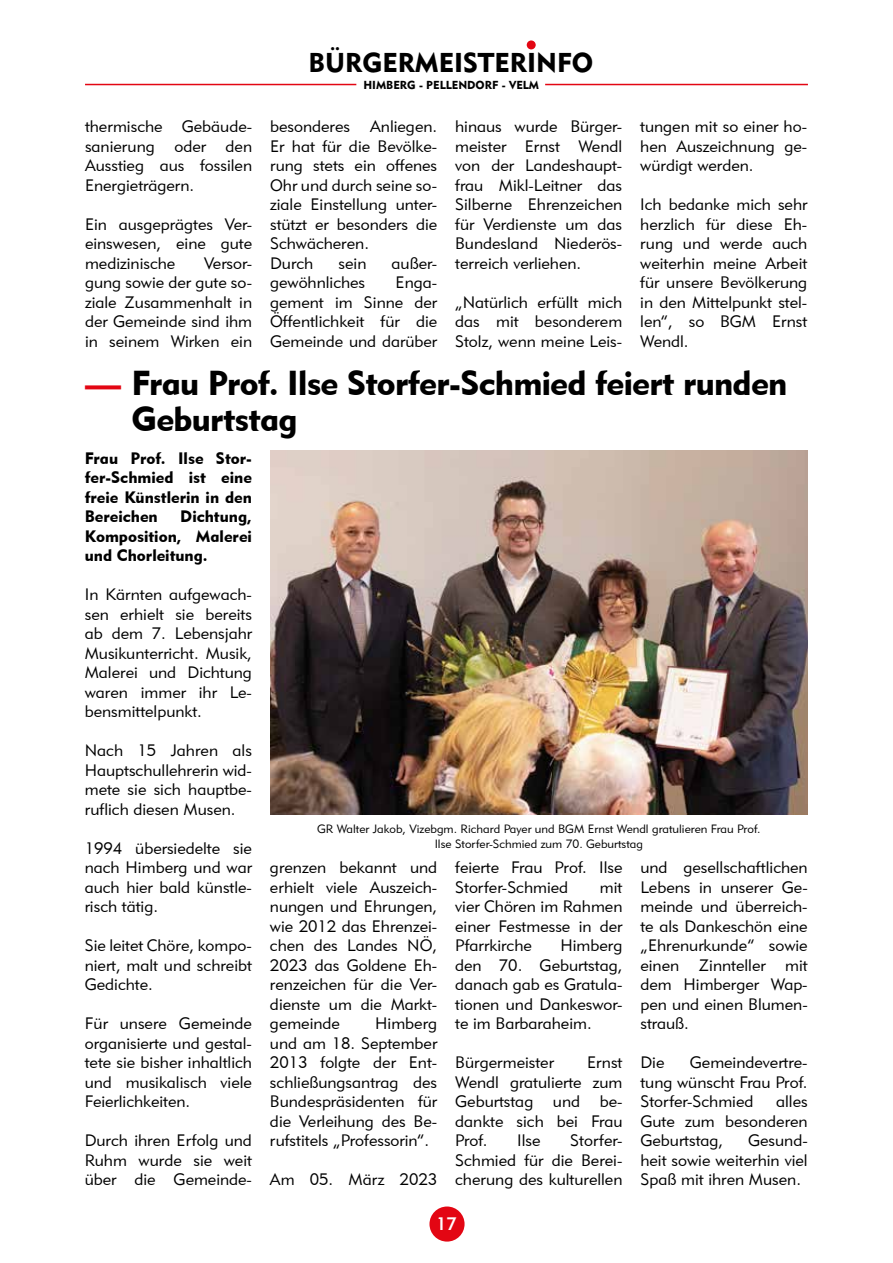
<style>
.page{position:relative;width:893px;height:1263px;background:#fff}
.page>*{position:absolute;margin:0;border:0;box-sizing:border-box;transform-origin:0 0}
.t1{font:34.5px/36px "Geometric 415 BT Black A";letter-spacing:-.02em;color:#000}
.t2{font:27px "Geometric 415 BT Black A";color:#000}
.t3{font:18px "Geometric 415 BT Medium A";color:#fff}
.t4{font:16.5px/19.5px "Geometric 415 BT Lite A";color:#000;text-align:justify}
.t5{font:16.5px/19.5px "Geometric 415 BT Black A";color:#000;text-align:justify}
.t6{font:12px/14.4px "Geometric 415 BT Lite A";color:#000;text-align:center}
.t7{font:11.55px "Geometric 415 BT Black A";color:#000}
.s1{font-size:36px;color:#e30613}
</style>
<div class="page">
<div style="left:527px;top:40px;width:9px;height:9px;background:#e30613;border-radius:50%"></div>
<hr style="left:85px;top:84px;width:271px;height:1px;background:#e30613">
<hr style="left:545px;top:84px;width:263px;height:1px;background:#e30613">
<div style="left:429px;top:1206px;width:36px;height:35px;background:#e30613;border-radius:50%"></div>
<img style="left:271px;top:451px;width:536px;height:364px">
<p class="t4" style="left:85px;top:116px;width:169px">thermische Gebäude&shy;sanierung oder den Ausstieg aus fossilen Energieträgern.</p>
<p class="t4" style="left:85px;top:214px;width:169px">Ein ausgeprägtes Ver&shy;einswesen, eine gute medizinische</p>
<p class="t4" style="left:85px;top:253px;width:169px;text-indent:119px">Versor&shy;gung sowie der gute so&shy;ziale Zusammenhalt in der Gemeinde sind ihm in seinem Wirken ein</p>
<h2 class="t2" style="left:309px;top:47px;width:286px">BÜRGERMEISTERINFO</h2>
<p class="t7" style="left:363px;top:78px;width:177px">HIMBERG - PELLENDORF - VELM</p>
<p class="t4" style="left:270px;top:116px;width:169px;text-align:left">besonderes Anliegen.<br>Er hat für die Bevölke&shy;rung stets ein offenes<br>Ohr und durch seine so&shy;ziale Einstellung unter&shy;stützt er besonders die<br>Schwächeren.<br>Durch</p>
<p class="t4" style="left:339px;top:253px;width:29px">sein</p>
<p class="t4" style="left:392px;top:253px;width:47px">außer-</p>
<p class="t4" style="left:270px;top:272px;width:97px">gewöhnliches</p>
<p class="t4" style="left:270px;top:272px;width:169px;text-indent:126px">Enga&shy;gement im Sinne der Öffentlichkeit für die Gemeinde und darüber</p>
<p class="t4" style="left:455px;top:116px;width:169px">hinaus wurde Bürger&shy;meister Ernst Wendl von der Landeshaupt&shy;frau Mikl-Leitner das Silberne Ehrenzeichen für Verdienste um das Bundesland Niederös&shy;terreich verliehen.</p>
<p class="t4" style="left:455px;top:292px;width:169px">„Natürlich erfüllt mich das mit besonderem Stolz, wenn meine Leis-</p>
<p class="t4" style="left:640px;top:116px;width:169px">tungen mit so einer ho&shy;hen Auszeichnung ge&shy;würdigt werden.</p>
<p class="t4" style="left:640px;top:194px;width:169px">Ich bedanke mich sehr herzlich für diese Eh&shy;rung und werde auch weiterhin meine Arbeit für unsere Bevölkerung in den Mittelpunkt stel&shy;len“, so BGM Ernst Wendl.</p>
<h1 class="t1" style="left:131px;top:364px;width:657px;text-indent:-46px"><span class="s1">—</span> Frau Prof. Ilse Storfer-Schmied feiert runden<br>Geburtstag</h1>
<p class="t5" style="left:85px;top:448px;width:169px">Frau Prof. Ilse Stor&shy;fer-Schmied ist eine freie Künstlerin in den Bereichen</p>
<p class="t5" style="left:85px;top:506px;width:169px;text-indent:96px">Dichtung, Komposition, Malerei und Chorleitung.</p>
<p class="t4" style="left:85px;top:584px;width:169px">In Kärnten aufgewach&shy;sen erhielt sie bereits ab dem 7. Lebensjahr Musikunterricht. Musik, Malerei und Dichtung waren immer ihr Le&shy;bensmittelpunkt.</p>
<p class="t4" style="left:85px;top:740px;width:169px">Nach 15 Jahren als Hauptschullehrerin wid&shy;mete sie sich hauptbe&shy;ruflich diesen Musen.</p>
<p class="t4" style="left:85px;top:838px;width:169px">1994 übersiedelte sie nach Himberg und war auch hier bald künstle&shy;risch tätig.</p>
<p class="t4" style="left:85px;top:935px;width:169px">Sie leitet Chöre, kompo&shy;niert, malt und schreibt Gedichte.</p>
<p class="t4" style="left:85px;top:1013px;width:169px">Für unsere Gemeinde organisierte und gestal&shy;tete sie bisher inhaltlich und musikalisch viele Feierlichkeiten.</p>
<p class="t4" style="left:85px;top:1130px;width:169px">Durch ihren Erfolg und Ruhm wurde sie weit über die Gemeinde-</p>
<p class="t6" style="left:317px;top:822px;width:445px">GR Walter Jakob, Vizebgm. Richard Payer und BGM Ernst Wendl gratulieren Frau Prof.<br>Ilse Storfer-Schmied zum 70. Geburtstag</p>
<p class="t4" style="left:270px;top:857px;width:169px">grenzen bekannt und erhielt viele Auszeich&shy;nungen und Ehrungen, wie 2012 das Ehrenzei&shy;chen des Landes NÖ, 2023 das Goldene Eh&shy;renzeichen für die Ver&shy;dienste um die Markt&shy;gemeinde</p>
<p class="t4" style="left:270px;top:1013px;width:169px;text-indent:105px">Himberg und am 18. September 2013 folgte der Ent&shy;schließungsantrag des Bundespräsidenten für die Verleihung des Be&shy;rufstitels „Professorin“.</p>
<p class="t4" style="left:270px;top:1169px;width:169px">Am 05. März 2023</p>
<p class="t4" style="left:455px;top:857px;width:169px">feierte Frau Prof. Ilse<br>Storfer-Schmied</p>
<p class="t4" style="left:455px;top:877px;width:169px;text-indent:145px">mit vier Chören im Rahmen einer Festmesse in der Pfarrkirche</p>
<p class="t4" style="left:455px;top:935px;width:169px;text-indent:105px">Himberg den 70. Geburtstag, danach gab es Gratula&shy;tionen und Dankeswor&shy;te im Barbaraheim.</p>
<p class="t4" style="left:455px;top:1052px;width:100px">Bürgermeister</p>
<p class="t4" style="left:455px;top:1052px;width:169px;text-indent:132px">Ernst Wendl gratulierte zum Geburtstag und be&shy;dankte sich bei Frau Prof.</p>
<p class="t4" style="left:455px;top:1130px;width:169px;text-indent:115px">Storfer-Schmied für die Berei&shy;cherung des kulturellen</p>
<p class="t4" style="left:517px;top:1130px;width:25px">Ilse</p>
<p class="t3" style="left:436px;top:1213px;width:22px">17</p>
<p class="t4" style="left:640px;top:857px;width:169px">und gesellschaftlichen Lebens in unserer Ge&shy;meinde und überreich&shy;te als Dankeschön eine „Ehrenurkunde“ sowie einen Zinnteller mit dem Himberger Wap&shy;pen und einen Blumen&shy;strauß.</p>
<p class="t4" style="left:640px;top:1052px;width:25px">Die</p>
<p class="t4" style="left:640px;top:1052px;width:169px;text-indent:49px">Gemeindevertre&shy;tung wünscht Frau Prof.<br>Storfer-Schmied</p>
<p class="t4" style="left:640px;top:1091px;width:169px;text-indent:136px">alles Gute zum besonderen Geburtstag,</p>
<p class="t4" style="left:640px;top:1131px;width:169px;text-indent:108px">Gesund&shy;heit sowie weiterhin viel Spaß mit ihren Musen.</p>
</div>
